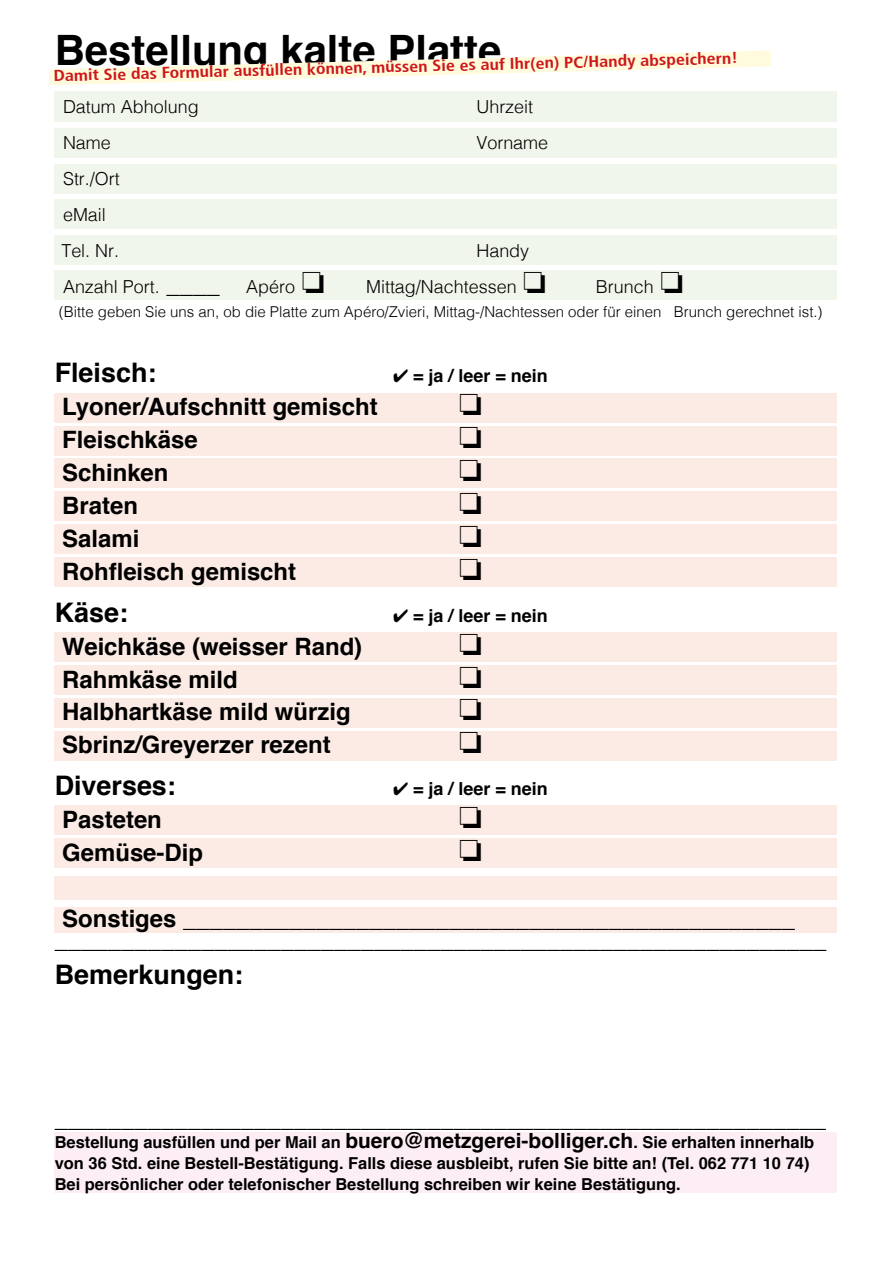
<style>
.page{position:relative;width:893px;height:1263px;background:#fff}
.page>*{position:absolute;margin:0;border:0;box-sizing:border-box;transform-origin:0 0}
.t1{font:700 41.85px "Helvetica";color:#000}
.t2{font:700 26.85px "Helvetica";color:#000}
.t3{font:700 23.85px/21px "Helvetica";color:#000}
.t4{font:300 18px/35.8px "Helvetica";color:#000}
.t5{font:700 18px "Helvetica";color:#000}
.t6{font:700 16.5px/21px "Helvetica";color:#000}
.t7{font:700 condensed 15.9px "Frutiger";color:#cd1719;scale:1.14 1}
.t8{font:300 15px "Helvetica";color:#000}
.s1{font-weight:700;font-size:23.85px}
.s2{font-size:21px}
</style>
<div class="page">
<div style="left:55px;top:91px;width:782px;height:31px;background:#f1f6ec"></div>
<div style="left:55px;top:128px;width:782px;height:30px;background:#f1f6ec"></div>
<div style="left:55px;top:164px;width:782px;height:30px;background:#f1f6ec"></div>
<div style="left:55px;top:199px;width:782px;height:30px;background:#f1f6ec"></div>
<div style="left:55px;top:235px;width:782px;height:30px;background:#f1f6ec"></div>
<div style="left:55px;top:270px;width:782px;height:30px;background:#f1f6ec"></div>
<div style="left:55px;top:393px;width:782px;height:30px;background:#fbebe4"></div>
<div style="left:55px;top:426px;width:782px;height:29px;background:#fbebe4"></div>
<div style="left:55px;top:458px;width:782px;height:30px;background:#fbebe4"></div>
<div style="left:55px;top:491px;width:782px;height:30px;background:#fbebe4"></div>
<div style="left:55px;top:524px;width:782px;height:30px;background:#fbebe4"></div>
<div style="left:55px;top:557px;width:782px;height:30px;background:#fbebe4"></div>
<div style="left:55px;top:632px;width:782px;height:30px;background:#fbebe4"></div>
<div style="left:55px;top:665px;width:782px;height:30px;background:#fbebe4"></div>
<div style="left:55px;top:698px;width:782px;height:30px;background:#fbebe4"></div>
<div style="left:55px;top:731px;width:782px;height:29px;background:#fbebe4"></div>
<div style="left:55px;top:805px;width:782px;height:30px;background:#fbebe4"></div>
<div style="left:55px;top:838px;width:782px;height:30px;background:#fbebe4"></div>
<div style="left:55px;top:876px;width:782px;height:24px;background:#fbebe4"></div>
<div style="left:55px;top:907px;width:782px;height:25px;background:#fbebe4"></div>
<div style="left:55px;top:1132px;width:782px;height:61px;background:#fdeef6"></div>
<svg style="left:49px;top:51px;width:722px;height:34px"></svg>
<h1 class="t1" style="left:55px;top:17px;width:448px">Bestellung kalte Platte</h1>
<p class="t4" style="left:63px;top:88px;width:137px">Datum Abholung</p>
<p class="t4" style="left:476px;top:88px;width:58px">Uhrzeit</p>
<p class="t4" style="left:63px;top:124px;width:49px">Name</p>
<p class="t4" style="left:476px;top:124px;width:73px">Vorname</p>
<p class="t4" style="left:61px;top:159px;width:60px">Str./Ort eMail<br>Tel. Nr.</p>
<p class="t7" style="left:54px;top:63px;width:602px;rotate:-1deg">Damit Sie das Formular ausfüllen können, müssen Sie es auf Ihr(en) PC/Handy abspeichern!</p>
<p class="t4" style="left:476px;top:231px;width:54px">Handy</p>
<p class="t4" style="left:63px;top:267px;width:263px">Anzahl Port. <span class="s1">____</span> Apéro □</p>
<p class="t4" style="left:366px;top:267px;width:182px">Mittag/Nachtessen □</p>
<p class="t4" style="left:596px;top:267px;width:89px">Brunch □</p>
<p class="t8" style="left:59px;top:299px;width:765px">(Bitte geben Sie uns an, ob die Platte zum Apéro/Zvieri, Mittag-/Nachtessen oder für einen Brunch gerechnet ist.)</p>
<p class="t2" style="left:55px;top:351px;width:103px">Fleisch:</p>
<p class="t5" style="left:393px;top:362px;width:156px">✔ = ja / leer = nein</p>
<p class="t3" style="left:62px;top:397px;width:317px">Lyoner/Aufschnitt gemischt</p>
<p class="t3" style="left:62px;top:430px;width:137px">Fleischkäse</p>
<p class="t3" style="left:62px;top:463px;width:108px">Schinken</p>
<p class="t3" style="left:62px;top:495px;width:77px">Braten</p>
<p class="t3" style="left:62px;top:528px;width:79px">Salami</p>
<p class="t3" style="left:62px;top:561px;width:235px">Rohfleisch gemischt</p>
<p class="t2" style="left:55px;top:591px;width:75px">Käse:</p>
<p class="t5" style="left:393px;top:601px;width:156px">✔ = ja / leer = nein</p>
<p class="t3" style="left:62px;top:636px;width:302px">Weichkäse (weisser Rand)</p>
<p class="t3" style="left:62px;top:669px;width:177px">Rahmkäse mild</p>
<p class="t3" style="left:62px;top:702px;width:290px">Halbhartkäse mild würzig</p>
<p class="t3" style="left:62px;top:735px;width:270px">Sbrinz/Greyerzer rezent</p>
<p class="t2" style="left:55px;top:764px;width:123px">Diverses:</p>
<p class="t5" style="left:393px;top:774px;width:156px">✔ = ja / leer = nein</p>
<p class="t3" style="left:62px;top:809px;width:101px">Pasteten</p>
<p class="t3" style="left:62px;top:842px;width:142px">Gemüse-Dip</p>
<p class="t3" style="left:55px;top:908px;width:773px;text-indent:7px">Sonstiges ______________________________________________ __________________________________________________________</p>
<p class="t2" style="left:55px;top:952px;width:190px">Bemerkungen:</p>
<p class="t3" style="left:55px;top:1108px;width:773px">__________________________________________________________</p>
<p class="t6" style="left:55px;top:1132px;width:761px">Bestellung ausfüllen und per Mail an <span class="s2">buero@metzgerei-bolliger.ch</span>. Sie erhalten innerhalb von 36 Std. eine Bestell-Bestätigung. Falls diese ausbleibt, rufen Sie bitte an! (Tel. 062 771 10 74)<br>Bei persönlicher oder telefonischer Bestellung schreiben wir keine Bestätigung.</p>
</div>
